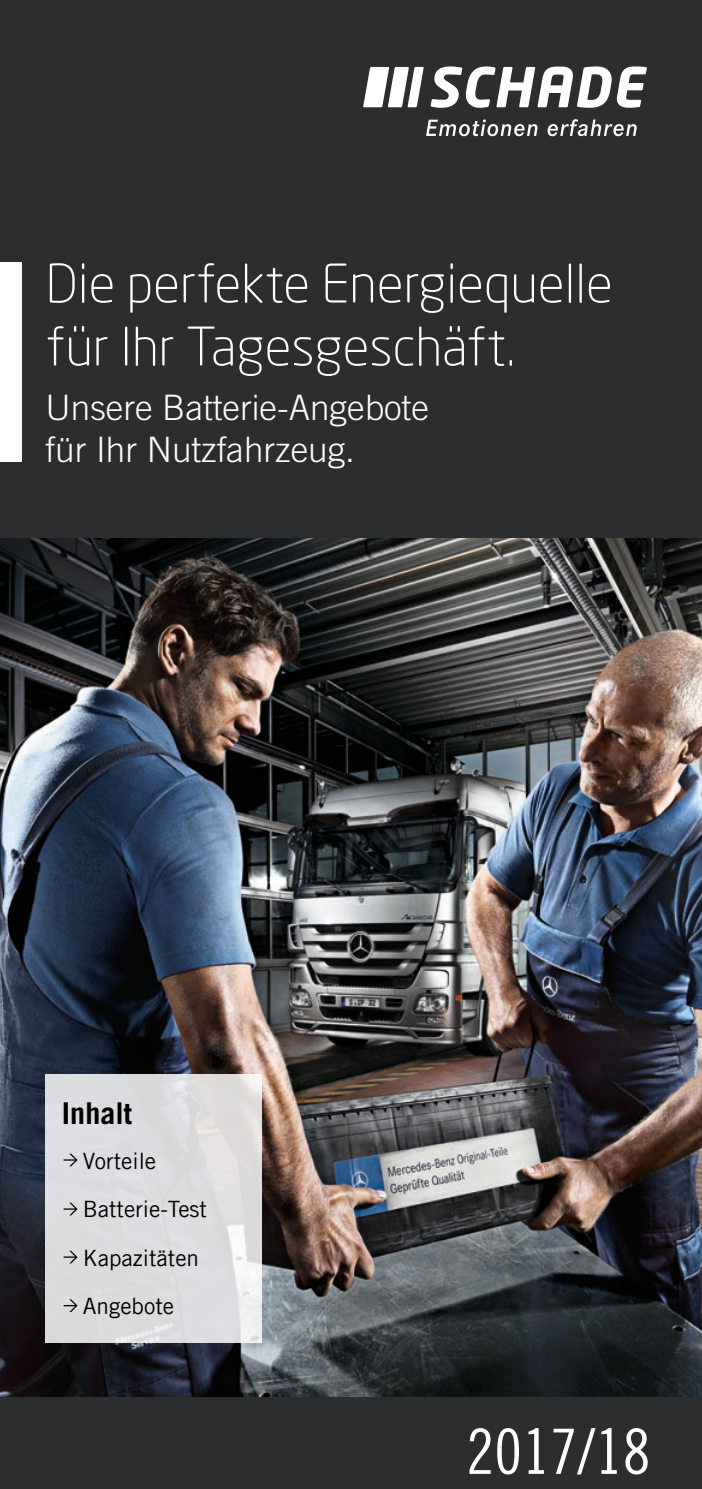
<style>
.page{position:relative;width:702px;height:1489px;background:#fff}
.page>*{position:absolute;margin:0;border:0;box-sizing:border-box;transform-origin:0 0}
.t1{font:62.5px "Trade Gothic LT Cond Eighteen";color:#fff}
.t2{font:300 52.5px/63px "Neo Sans Std";color:#fff}
.t3{font:300 35px/42px "Trade Gothic LT";color:#fff}
.t4{font:700 30px "Trade Gothic LT";color:#000}
.t5{font:22.5px/48.2px "Trade Gothic LT";color:#000}
</style>
<div class="page">
<div style="left:0;top:0;width:702px;height:1488px;background:#2c2d2e"></div>
<img style="left:0;top:539px;width:702px;height:857px">
<svg style="left:363px;top:66px;width:284px;height:70px"></svg>
<div style="left:0;top:262px;width:21px;height:200px;background:#fff"></div>
<div style="left:46px;top:1074px;width:216px;height:268px;background:#dcdddf"></div>
<svg style="left:64px;top:1153px;width:13px;height:13px"></svg>
<svg style="left:64px;top:1202px;width:13px;height:13px"></svg>
<svg style="left:64px;top:1250px;width:13px;height:13px"></svg>
<svg style="left:64px;top:1299px;width:13px;height:12px"></svg>
<p class="t2" style="left:46px;top:251px;width:568px">Die perfekte Energiequelle für Ihr Tagesgeschäft.</p>
<p class="t3" style="left:46px;top:386px;width:385px">Unsere Batterie-Angebote für Ihr Nutzfahrzeug.</p>
<p class="t4" style="left:62px;top:1094px;width:72px">Inhalt</p>
<p class="t5" style="left:83px;top:1136px;width:126px">Vorteile<br>Batterie-Test<br>Kapazitäten<br>Angebote</p>
<p class="t1" style="left:466px;top:1414px;width:185px">2017/18</p>
</div>
